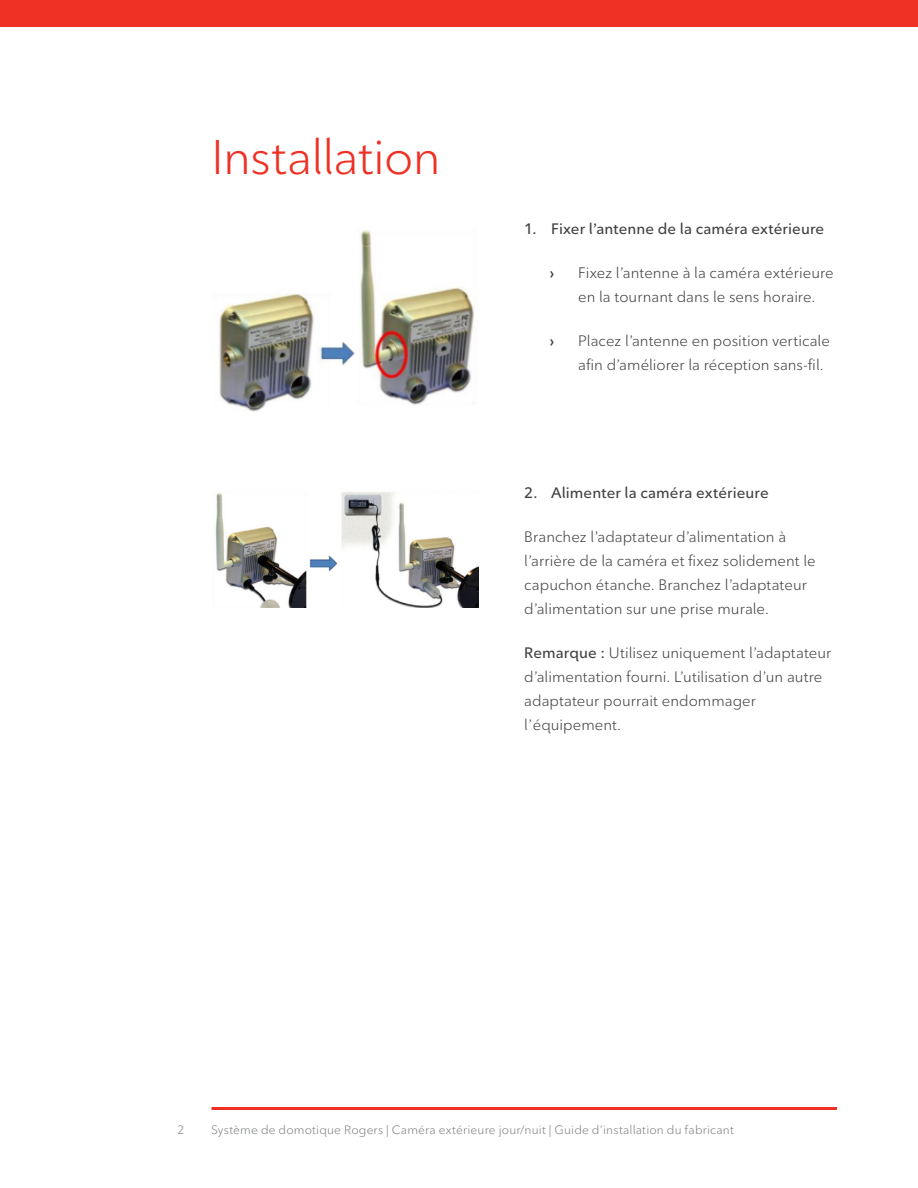
<style>
.page{position:relative;width:918px;height:1188px;background:#fff}
.page>*{position:absolute;margin:0;border:0;box-sizing:border-box;transform-origin:0 0}
.t1{font:48px "Ted Next";letter-spacing:-.015em;color:#ee3124}
.t2{font:15px/24px "Ted Next";letter-spacing:.005em;color:#424142}
.t3{font:600 15px "Ted Next";letter-spacing:.005em;color:#424142}
.t4{font:600 15px "Avenir Next";color:#424142}
.t5{font:12px "Ted Next";letter-spacing:.015em;color:#808284}
.s1{font-weight:600}
</style>
<div class="page">
<div style="left:0;top:0;width:918px;height:27px;background:#ee3124"></div>
<hr style="left:212px;top:1107px;width:625px;height:3px;background:#ee3124">
<img style="left:219px;top:229px;width:255px;height:183px">
<img style="left:215px;top:492px;width:263px;height:116px">
<h1 class="t1" style="left:212px;top:128px;width:231px">Installation</h1>
<p class="t3" style="left:524px;top:219px;width:301px">1. Fixer l’antenne de la caméra extérieure</p>
<p class="t4" style="left:550px;top:260px;width:6px">›</p>
<p class="t2" style="left:578px;top:261px;width:257px">Fixez l’antenne à la caméra extérieure en la tournant dans le sens horaire.</p>
<p class="t4" style="left:550px;top:328px;width:6px">›</p>
<p class="t2" style="left:578px;top:329px;width:253px">Placez l’antenne en position verticale afin d’améliorer la réception sans-fil.</p>
<p class="t3" style="left:524px;top:483px;width:246px">2. Alimenter la caméra extérieure</p>
<p class="t2" style="left:524px;top:525px;width:293px">Branchez l’adaptateur d’alimentation à l’arrière de la caméra et fixez solidement le capuchon étanche. Branchez l’adaptateur d’alimentation sur une prise murale.</p>
<p class="t2" style="left:524px;top:641px;width:308px"><span class="s1">Remarque :</span> Utilisez uniquement l’adaptateur d’alimentation fourni. L’utilisation d’un autre adaptateur pourrait endommager l’équipement.</p>
<p class="t5" style="left:178px;top:1123px;width:8px">2</p>
<p class="t5" style="left:211px;top:1123px;width:524px">Système de domotique Rogers | Caméra extérieure jour/nuit | Guide d’installation du fabricant</p>
</div>
